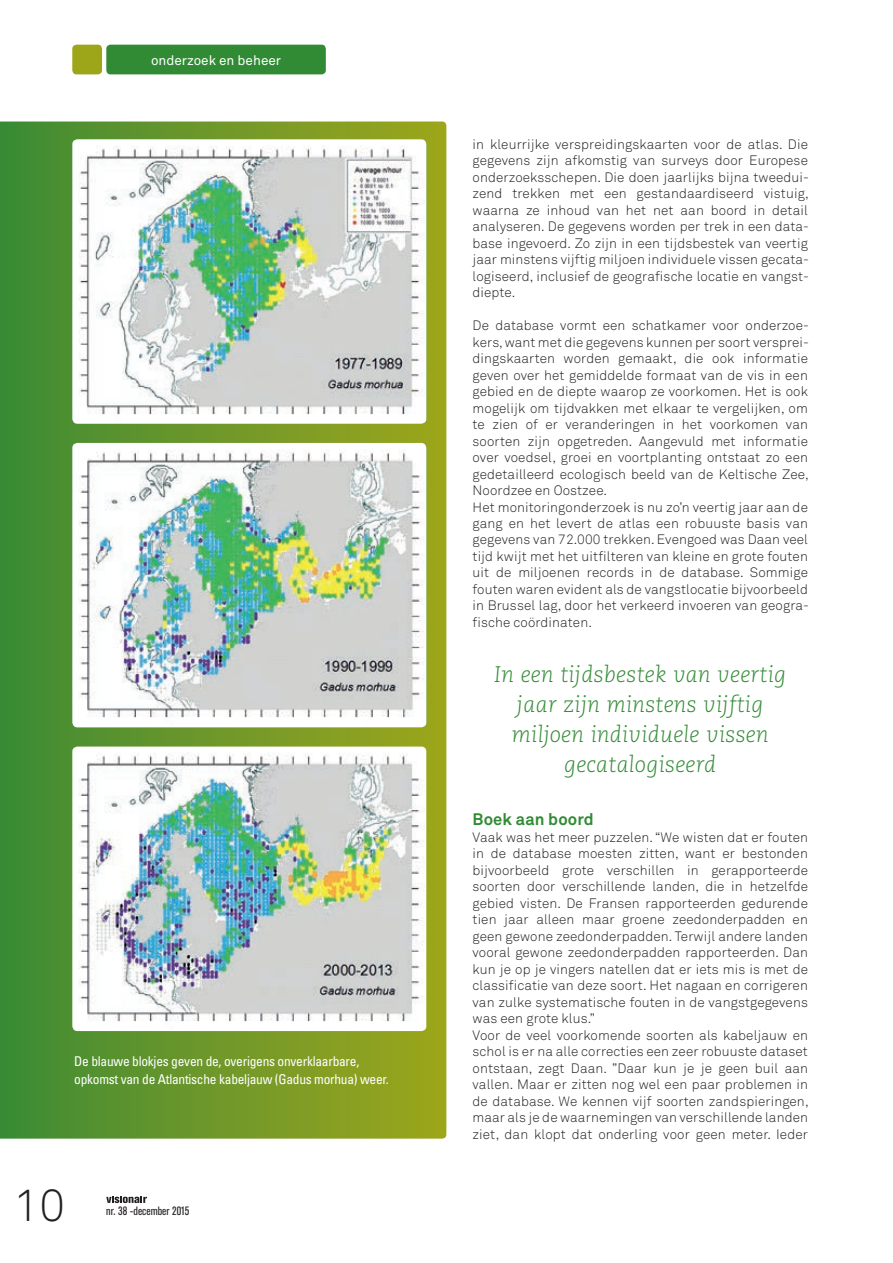
<style>
.page{position:relative;width:893px;height:1263px;background:#fff}
.page>*{position:absolute;margin:0;border:0;box-sizing:border-box;transform-origin:0 0}
.t1{font:300 45px "Akkurat";color:#231f20}
.t2{font:italic 300 22.5px/30px "Caecilia CE";letter-spacing:.01em;color:#318b34;text-align:center}
.t3{font:700 16.5px "Akkurat";letter-spacing:.01em;color:#318b34}
.t4{font:300 13.5px/16.5px "Akkurat";letter-spacing:.01em;color:#231f20}
.t5{font:condensed 13.5px/18px "Univers";letter-spacing:-.02em;color:#fff}
.t6{font:13.5px "Akkurat";color:#fff}
.t7{font:12px "Akzidenz Grotesk Condensed BQ";color:#231f20}
</style>
<div class="page">
<svg style="left:106px;top:1197px;width:41px;height:6px"></svg>
<div style="left:106px;top:45px;width:220px;height:29px;background:#318b34;border-radius:4px"></div>
<div style="left:72px;top:45px;width:30px;height:29px;background:#9da618;border-radius:4px"></div>
<svg style="left:0;top:122px;width:446px;height:1017px;background:#61952b"></svg>
<img style="left:72px;top:139px;width:354px;height:285px">
<img style="left:72px;top:443px;width:354px;height:284px">
<img style="left:72px;top:746px;width:354px;height:285px">
<p class="t6" style="left:151px;top:52px;width:131px">onderzoek en beheer</p>
<p class="t5" style="left:74px;top:1052px;width:316px">De blauwe blokjes geven de, overigens onverklaarbare, opkomst van de Atlantische kabeljauw (Gadus morhua) weer.</p>
<h1 class="t1" style="left:14px;top:1179px;width:53px">10</h1>
<p class="t7" style="left:106px;top:1204px;width:84px">nr. 38 -december 2015</p>
<p class="t4" style="left:472px;top:136px;width:338px;text-align:justify">in kleurrijke verspreidingskaarten voor de atlas. Die gegevens zijn afkomstig van surveys door Europese onderzoeksschepen. Die doen jaarlijks bijna tweedui&shy;zend trekken met een gestandaardiseerd vistuig, waarna ze inhoud van het net aan boord in detail analyseren. De gegevens worden per trek in een data&shy;base ingevoerd. Zo zijn in een tijdsbestek van veertig jaar minstens vijftig miljoen individuele vissen gecata&shy;logiseerd, inclusief de geografische locatie en vangst&shy;diepte.</p>
<p class="t4" style="left:472px;top:317px;width:338px">De database vormt een schatkamer voor onderzoe&shy;kers, want met die gegevens kunnen per soort versprei&shy;dingskaarten worden gemaakt, die ook informatie geven over het gemiddelde formaat van de vis in een gebied en de diepte waarop ze voorkomen. Het is ook mogelijk om tijdvakken met elkaar te vergelijken, om te zien of er veranderingen in het voorkomen van soorten zijn opgetreden. Aangevuld met informatie over voedsel, groei en voortplanting ontstaat zo een gedetailleerd ecologisch beeld van de Keltische Zee, Noordzee en Oostzee.<br>Het monitoringonderzoek is nu zo’n veertig jaar aan de gang en het levert de atlas een robuuste basis van gegevens van 72.000 trekken. Evengoed was Daan veel tijd kwijt met het uitfilteren van kleine en grote fouten uit de miljoenen records in de database. Sommige fouten waren evident als de vangstlocatie bijvoorbeeld in Brussel lag, door het verkeerd invoeren van geogra&shy;fische coördinaten.</p>
<h2 class="t2" style="left:494px;top:659px;width:294px">In een tijdsbestek van veertig jaar zijn minstens vijftig miljoen individuele vissen gecatalogiseerd</h2>
<p class="t3" style="left:472px;top:809px;width:123px">Boek aan boord</p>
<p class="t4" style="left:472px;top:829px;width:338px">Vaak was het meer puzzelen. “We wisten dat er fouten in de database moesten zitten, want er bestonden bijvoorbeeld grote verschillen in gerapporteerde soorten door verschillende landen, die in hetzelfde gebied visten. De Fransen rapporteerden gedurende tien jaar alleen maar groene zeedonderpadden en geen gewone zeedonderpadden. Terwijl andere landen vooral gewone zeedonderpadden rapporteerden. Dan kun je op je vingers natellen dat er iets mis is met de classificatie van deze soort. Het nagaan en corrigeren van zulke systematische fouten in de vangstgegevens was een grote klus.”<br>Voor de veel voorkomende soorten als kabeljauw en schol is er na alle correcties een zeer robuuste dataset ontstaan, zegt Daan. ”Daar kun je je geen buil aan vallen. Maar er zitten nog wel een paar problemen in de database. We kennen vijf soorten zandspieringen, maar als je de waarnemingen van verschillende landen ziet, dan klopt dat onderling voor geen meter. Ieder</p>
</div>
